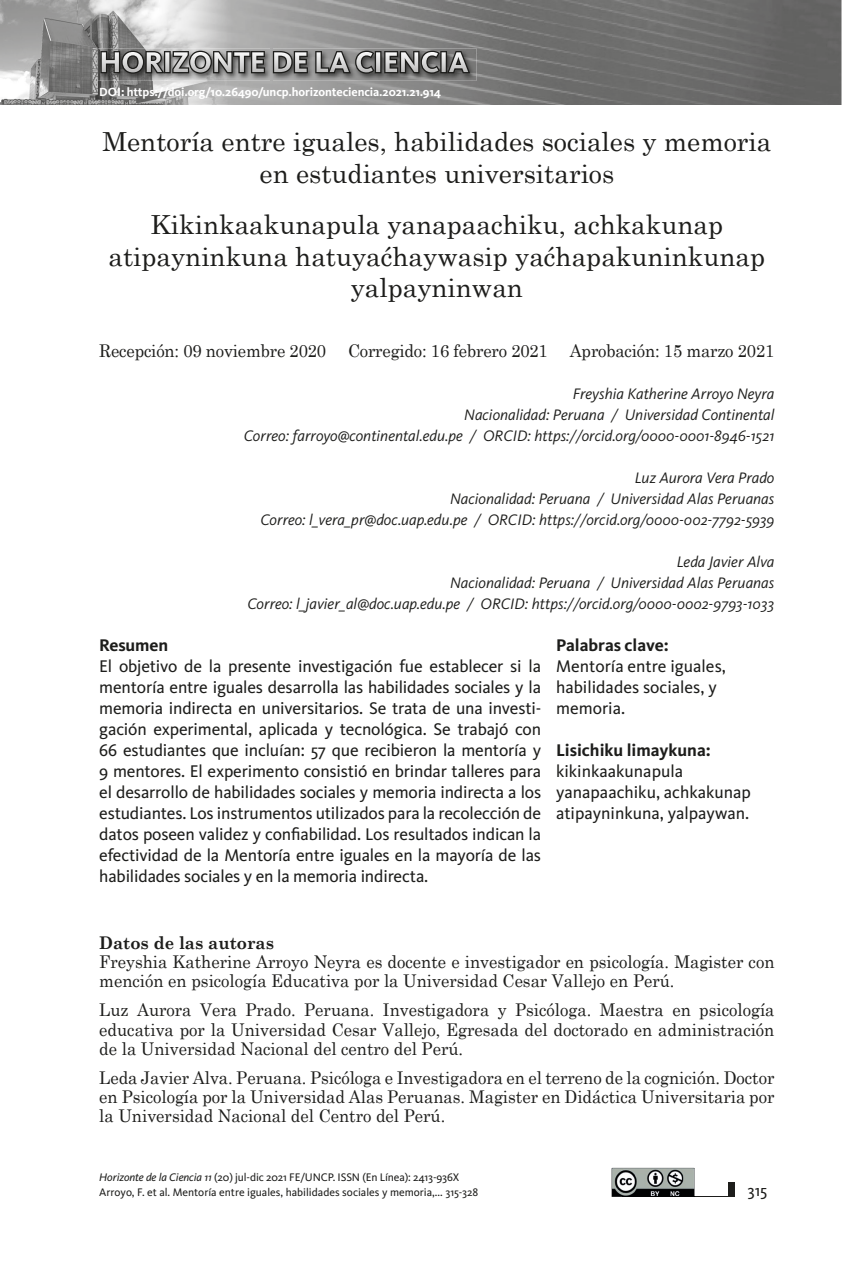
<style>
.page{position:relative;width:844px;height:1265px;background:#fff}
.page>*{position:absolute;margin:0;border:0;box-sizing:border-box;transform-origin:0 0}
.t1{font:700 29.57px "Kievit";color:#fff}
.t2{font:26.25px/31.5px "Century Schoolbook";color:#1d1d1b;text-align:center}
.t3{font:17.5px/21px "Kievit";color:#1d1d1b}
.t4{font:17.5px/19.2px "Century Schoolbook";color:#1d1d1b;text-align:justify;scale:.95 1}
.t5{font:700 17.5px "Kievit";color:#1d1d1b}
.t6{font:700 17.5px "Century Schoolbook";color:#1d1d1b;scale:.95 1}
.t7{font:16.62px "Kievit";color:#1d1d1b}
.t8{font:italic 15.75px/21px "Kievit";color:#1d1d1b;text-align:right}
.t9{font:700 12.25px "Kievit";letter-spacing:-.01em;color:#fff}
.t10{font:11.38px/14.9px "Kievit";color:#1d1d1b}
.s1{font-style:italic}
</style>
<div class="page">
<img style="left:0;top:0;width:841px;height:105px">
<img style="left:98px;top:48px;width:172px;height:33px">
<img style="left:272px;top:48px;width:204px;height:33px">
<img style="left:270px;top:48px;width:2px;height:33px">
<svg style="left:99px;top:49px;width:277px;height:27px;background:#535352"></svg>
<div style="left:374px;top:51px;width:7px;height:22px;border:3px solid #1d1d1b"></div>
<svg style="left:383px;top:49px;width:89px;height:26px;background:#434241"></svg>
<hr style="left:622px;top:1196px;width:109px;height:1px;background:#1d1d1b">
<div style="left:728px;top:1182px;width:6px;height:15px;background:#1d1d1b"></div>
<img style="left:611px;top:1168px;width:83px;height:29px">
<img style="left:622px;top:1196px;width:72px;height:1px">
<h1 class="t1" style="left:99px;top:45px;width:371px">HORIZONTE DE LA CIENCIA</h1>
<p class="t9" style="left:99px;top:84px;width:343px">DOI: https://doi.org/10.26490/uncp.horizonteciencia.2021.21.914</p>
<h2 class="t2" style="left:102px;top:124px;width:670px">Mentoría entre iguales, habilidades sociales y memoria en estudiantes universitarios</h2>
<h2 class="t2" style="left:108px;top:207px;width:658px">Kikinkaakunapula yanapaachiku, achkakunap atipayninkuna hatuyaćhaywasip yaćhapakuninkunap yalpayninwan</h2>
<p class="t4" style="left:99px;top:340px;width:240px">Recepción: 09 noviembre 2020</p>
<p class="t4" style="left:348px;top:340px;width:212px">Corregido: 16 febrero 2021</p>
<p class="t4" style="left:569px;top:340px;width:217px">Aprobación: 15 marzo 2021</p>
<p class="t8" style="left:244px;top:383px;width:532px">Freyshia Katherine Arroyo Neyra<br>Nacionalidad: Peruana / Universidad Continental<br>Correo: farroyo@continental.edu.pe / ORCID: https://orcid.org/0000-0001-8946-1521</p>
<p class="t8" style="left:260px;top:467px;width:515px">Luz Aurora Vera Prado<br>Nacionalidad: Peruana / Universidad Alas Peruanas<br>Correo: l_vera_pr@doc.uap.edu.pe / ORCID: https://orcid.org/0000-002-7792-5939</p>
<p class="t8" style="left:247px;top:551px;width:528px">Leda Javier Alva<br>Nacionalidad: Peruana / Universidad Alas Peruanas<br>Correo: l_javier_al@doc.uap.edu.pe / ORCID: https://orcid.org/0000-0002-9793-1033</p>
<p class="t5" style="left:99px;top:635px;width:70px">Resumen</p>
<p class="t3" style="left:99px;top:656px;width:443px;text-align:justify">El objetivo de la presente investigación fue establecer si la mentoría entre iguales desarrolla las habilidades sociales y la memoria indirecta en universitarios. Se trata de una investi&shy;gación experimental, aplicada y tecnológica. Se trabajó con 66 estudiantes que incluían: 57 que recibieron la mentoría y 9 mentores. El experimento consistió en brindar talleres para el desarrollo de habilidades sociales y memoria indirecta a los estudiantes. Los instrumentos utilizados para la recolección de datos poseen validez y confiabilidad. Los resultados indican la efectividad de la Mentoría entre iguales en la mayoría de las habilidades sociales y en la memoria indirecta.</p>
<p class="t5" style="left:556px;top:635px;width:114px">Palabras clave:</p>
<p class="t3" style="left:556px;top:656px;width:171px">Mentoría entre iguales, habilidades sociales, y memoria.</p>
<p class="t5" style="left:556px;top:740px;width:156px">Lisichiku limaykuna:</p>
<p class="t3" style="left:556px;top:761px;width:196px">kikinkaakunapula yanapaachiku, achkakunap atipayninkuna, yalpaywan.</p>
<p class="t6" style="left:99px;top:929px;width:185px">Datos de las autoras</p>
<p class="t4" style="left:99px;top:950px;width:712px">Freyshia Katherine Arroyo Neyra es docente e investigador en psicología. Magister con mención en psicología Educativa por la Universidad Cesar Vallejo en Perú.</p>
<p class="t4" style="left:99px;top:999px;width:712px">Luz Aurora Vera Prado. Peruana. Investigadora y Psicóloga. Maestra en psicología educativa por la Universidad Cesar Vallejo, Egresada del doctorado en administración de la Universidad Nacional del centro del Perú.</p>
<p class="t4" style="left:99px;top:1066px;width:712px">Leda Javier Alva. Peruana. Psicóloga e Investigadora en el terreno de la cognición. Doctor en Psicología por la Universidad Alas Peruanas. Magister en Didáctica Universitaria por la Universidad Nacional del Centro del Perú.</p>
<p class="t10" style="left:99px;top:1170px;width:380px"><span class="s1">Horizonte de la Ciencia 11</span> (20) jul-dic 2021 FE/UNCP. ISSN (En Línea): 2413-936X<br>Arroyo, F. et al. Mentoría entre iguales, habilidades sociales y memoria,... 315-328</p>
<p class="t7" style="left:747px;top:1181px;width:21px">315</p>
</div>
